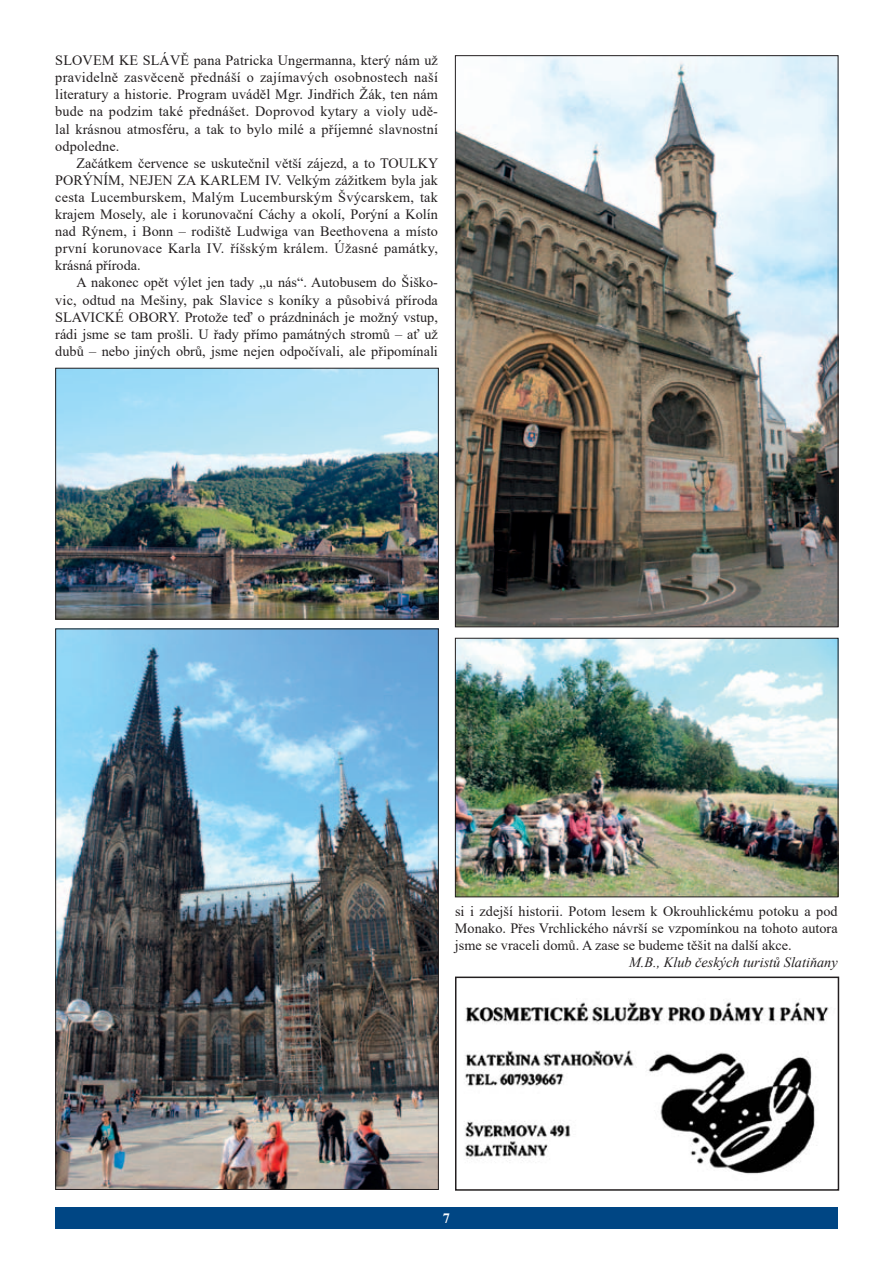
<style>
.page{position:relative;width:893px;height:1263px;background:#fff}
.page>*{position:absolute;margin:0;border:0;box-sizing:border-box;transform-origin:0 0}
.t1{font:14.25px/17.1px "Times New Roman";color:#231f20;text-align:justify}
.t2{font:italic 14.25px "Times New Roman";color:#231f20}
.t3{font:700 14.25px "Times New Roman";color:#fff}
</style>
<div class="page">
<div style="left:55px;top:1208px;width:783px;height:21px;background:#004684"></div>
<img style="left:57px;top:370px;width:380px;height:247px">
<div style="left:55px;top:368px;width:384px;height:251px;border:1px solid #231f20"></div>
<img style="left:57px;top:630px;width:380px;height:558px">
<img style="left:457px;top:640px;width:379px;height:255px">
<div style="left:455px;top:638px;width:383px;height:259px;border:1px solid #231f20"></div>
<img style="left:457px;top:57px;width:379px;height:568px">
<img style="left:465px;top:999px;width:364px;height:175px">
<div style="left:455px;top:976px;width:384px;height:215px;border:2px solid #231f20"></div>
<p class="t1" style="left:55px;top:51px;width:384px">SLOVEM KE SLÁVĚ pana Patricka Ungermanna, který nám už pravidelně zasvěceně přednáší o zajímavých osobnostech naší literatury a historie. Program uváděl Mgr. Jindřich Žák, ten nám bude na podzim také přednášet. Doprovod kytary a violy udě&shy;lal krásnou atmosféru, a tak to bylo milé a příjemné slavnostní odpoledne.</p>
<p class="t1" style="left:55px;top:154px;width:385px;text-indent:21px">Začátkem července se uskutečnil větší zájezd, a to TOULKY PORÝNÍM, NEJEN ZA KARLEM IV. Velkým zážitkem byla jak cesta Lucemburskem, Malým Lucemburským Švýcarskem, tak krajem Mosely, ale i korunovační Cáchy a okolí, Porýní a Kolín nad Rýnem, i Bonn – rodiště Ludwiga van Beethovena a místo první korunovace Karla IV. říšským králem. Úžasné památky, krásná příroda.</p>
<p class="t1" style="left:55px;top:274px;width:384px;text-indent:21px">A nakonec opět výlet jen tady „u nás“. Autobusem do Šiško&shy;vic, odtud na Mešiny, pak Slavice s koníky a působivá příroda SLAVICKÉ OBORY. Protože teď o prázdninách je možný vstup, rádi jsme se tam prošli. U řady přímo památných stromů – ať už dubů – nebo jiných obrů, jsme nejen odpočívali, ale připomínali</p>
<p class="t1" style="left:455px;top:902px;width:384px">si i zdejší historii. Potom lesem k Okrouhlickému potoku a pod Monako. Přes Vrchlického návrší se vzpomínkou na tohoto autora jsme se vraceli domů. A zase se budeme těšit na další akce.</p>
<p class="t2" style="left:629px;top:952px;width:210px">M.B., Klub českých turistů Slatiňany</p>
<p class="t3" style="left:443px;top:1208px;width:9px">7</p>
</div>
